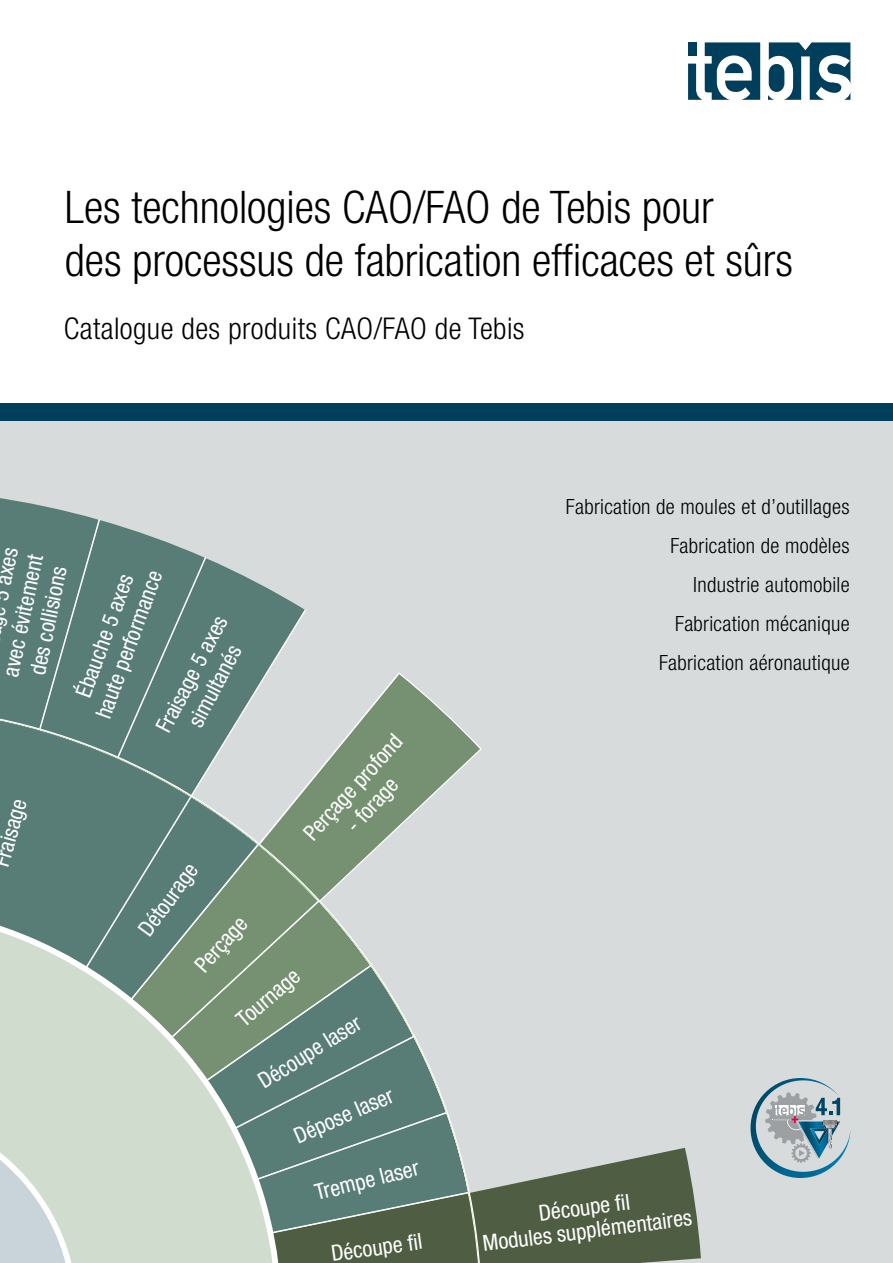
<style>
.page{position:relative;width:893px;height:1263px;background:#fff}
.page>*{position:absolute;margin:0;border:0;box-sizing:border-box;transform-origin:0 0}
.t1{font:300 condensed 45px/52.5px "Helvetica Neue LT Std";color:#000}
.t2{font:300 condensed 30px "Helvetica Neue LT Std";letter-spacing:.015em;color:#000}
.t3{font:condensed 22.2px/25.8px "Helvetica Neue LT Std";color:#fff;text-align:center}
.t4{font:300 condensed 21px/39px "Helvetica Neue LT Std";letter-spacing:.015em;color:#000;text-align:right}
</style>
<div class="page">
<div style="left:0;top:412px;width:893px;height:851px;background:#d8dbdc"></div>
<svg style="left:0;top:498px;width:304px;height:111px"></svg>
<svg style="left:398px;top:673px;width:39px;height:32px"></svg>
<div style="left:100px;top:557px;width:106px;height:52px;background:#577d76"></div>
<div style="left:0;top:519px;width:100px;height:90px;background:#577d76"></div>
<svg style="left:482px;top:1147px;width:219px;height:116px;fill:#4f5e42"></svg>
<svg style="left:370px;top:707px;width:98px;height:400px"></svg>
<svg style="left:318px;top:708px;width:52px;height:257px;fill:#759171"></svg>
<svg style="left:306px;top:797px;width:12px;height:104px"></svg>
<div style="left:371px;top:1036px;width:43px;height:71px;background:#577d76"></div>
<svg style="left:319px;top:965px;width:52px;height:142px;background:#5f8278"></svg>
<svg style="left:306px;top:901px;width:13px;height:206px;background:#6a8a77"></svg>
<svg style="left:0;top:609px;width:306px;height:498px;background:#6e8e86"></svg>
<svg style="left:0;top:904px;width:285px;height:203px"></svg>
<svg style="left:0;top:1107px;width:469px;height:156px"></svg>
<div style="left:0;top:404px;width:893px;height:17px;background:#003f5b"></div>
<svg style="left:688px;top:43px;width:72px;height:57px"></svg>
<svg style="left:768px;top:43px;width:82px;height:57px"></svg>
<svg style="left:750px;top:1078px;width:100px;height:100px"></svg>
<h1 class="t1" style="left:65px;top:181px;width:730px">Les technologies CAO/FAO de Tebis pour<br>des processus de fabrication efficaces et sûrs</h1>
<h2 class="t2" style="left:64px;top:311px;width:462px">Catalogue des produits CAO/FAO de Tebis</h2>
<p class="t3" style="left:-13px;top:597px;width:55px;rotate:-78deg">5 axes</p>
<p class="t3" style="left:-3px;top:674px;width:126px;rotate:-78deg">avec évitement</p>
<p class="t3" style="left:24px;top:672px;width:111px;rotate:-78deg">des collisions</p>
<p class="t3" style="left:66px;top:704px;width:157px;rotate:-70deg">Ébauche 5 axes haute performance</p>
<p class="t3" style="left:150px;top:724px;width:130px;rotate:-62deg">Fraisage 5 axes simultanés</p>
<p class="t3" style="left:298px;top:827px;width:136px;rotate:-47deg">Perçage profond</p>
<p class="t3" style="left:340px;top:819px;width:67px;rotate:-47deg">- forage</p>
<p class="t3" style="left:-12px;top:862px;width:71px;rotate:-74deg">Fraisage</p>
<p class="t3" style="left:133px;top:926px;width:86px;rotate:-54deg">Détourage</p>
<p class="t3" style="left:189px;top:960px;width:68px;rotate:-48deg">Perçage</p>
<p class="t3" style="left:231px;top:1012px;width:77px;rotate:-41deg">Tournage</p>
<p class="t3" style="left:253px;top:1071px;width:118px;rotate:-32deg">Découpe laser</p>
<p class="t3" style="left:290px;top:1124px;width:108px;rotate:-23deg">Dépose laser</p>
<p class="t3" style="left:312px;top:1180px;width:108px;rotate:-14deg">Trempe laser</p>
<p class="t3" style="left:329px;top:1241px;width:93px;rotate:-8deg">Découpe fi l</p>
<p class="t4" style="left:566px;top:487px;width:285px">Fabrication de moules et d’outillages<br>Fabrication de modèles<br>Industrie automobile<br>Fabrication mécanique<br>Fabrication aéronautique</p>
<p class="t3" style="left:479px;top:1208px;width:212px;line-height:23.4px;rotate:-7deg">Découpe fi l<br>Modules supplémentaires</p>
</div>
